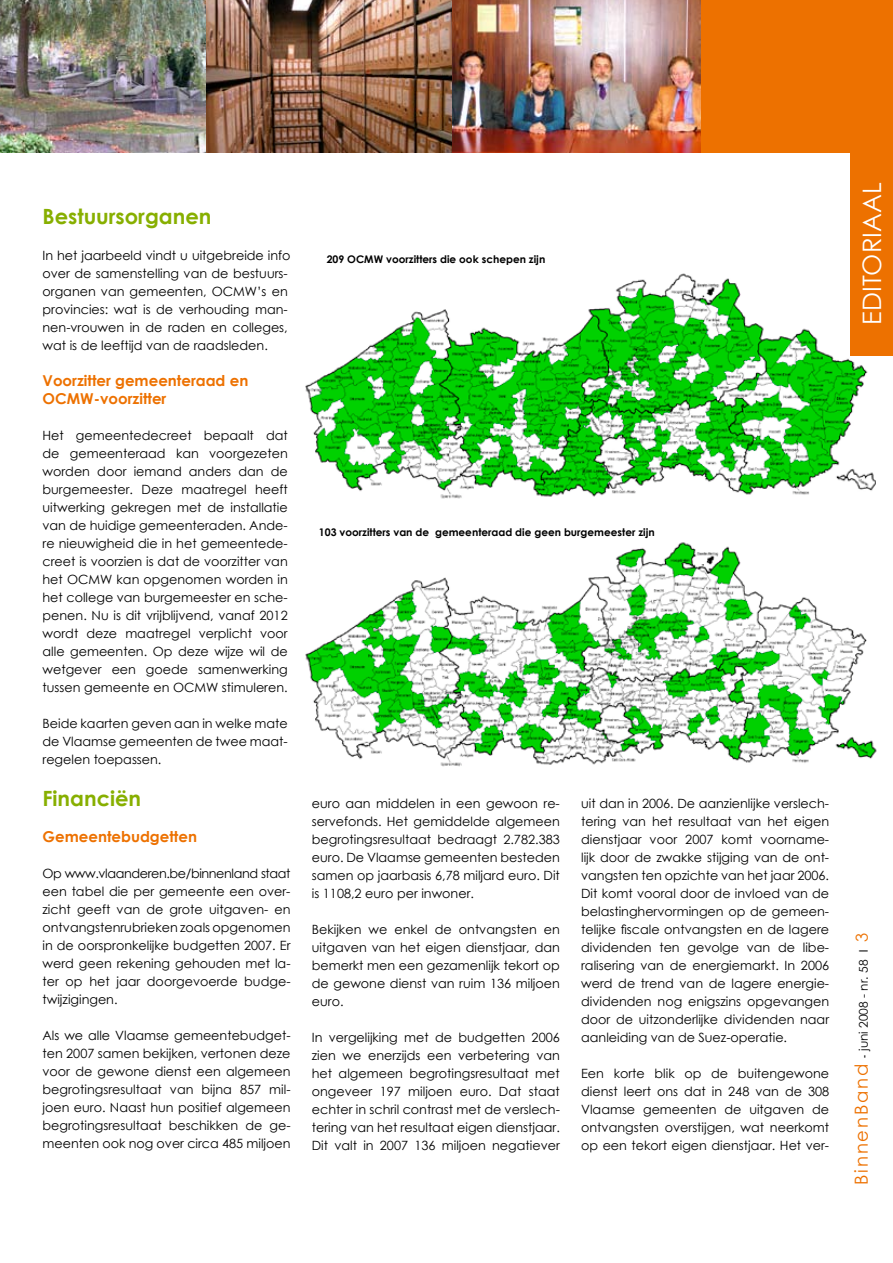
<style>
.page{position:relative;width:893px;height:1263px;background:#fff}
.page>*{position:absolute;margin:0;border:0;box-sizing:border-box;transform-origin:0 0}
.t1{font:25.5px "Century Gothic";color:#fff}
.t2{font:700 21px "Century Gothic";color:#87af00}
.t3{font:700 15px/18px "Century Gothic";color:#ed7100}
.t4{font:12.75px/18px "Century Gothic";color:#000;text-align:justify}
.t5{font:12px "Century Gothic";color:#000}
.t6{font:700 10.5px "Century Gothic";color:#000}
.s1{font-size:18px;color:#ed7100}
.s2{font-family:"Gill Sans";font-stretch:condensed;font-size:12.75px}
.s3{font-size:16.5px;color:#ed7100}
</style>
<div class="page">
<div style="left:699px;top:0;width:194px;height:153px;background:#ed7100"></div>
<img style="left:0;top:0;width:206px;height:153px">
<img style="left:206px;top:0;width:246px;height:153px">
<img style="left:452px;top:0;width:248px;height:153px">
<img style="left:305px;top:273px;width:571px;height:226px">
<img style="left:305px;top:542px;width:572px;height:225px">
<div style="left:850px;top:152px;width:43px;height:204px;background:#ed7100"></div>
<h2 class="t2" style="left:43px;top:201px;width:170px">Bestuursorganen</h2>
<p class="t4" style="left:43px;top:246px;width:250px;text-align:left">In het jaarbeeld vindt u uitgebreide info over de samenstelling van de bestuurs&shy;organen van gemeenten, OCMW’s en provincies: wat is de verhouding man&shy;nen-vrouwen in de raden en colleges, wat is de leeftijd van de raadsleden.</p>
<p class="t3" style="left:43px;top:371px;width:207px">Voorzitter gemeenteraad en<br>OCMW-voorzitter</p>
<p class="t4" style="left:43px;top:426px;width:247px">Het gemeentedecreet bepaalt dat de gemeenteraad kan voorgezeten worden door iemand anders dan de burgemeester. Deze maatregel heeft uitwerking gekregen met de installatie van de huidige gemeenteraden. Ande&shy;re nieuwigheid die in het gemeentede&shy;creet is voorzien is dat de voorzitter van het OCMW kan opgenomen worden in het college van burgemeester en sche&shy;penen. Nu is dit vrijblijvend, vanaf 2012 wordt deze maatregel verplicht voor alle gemeenten. Op deze wijze wil de wetgever een goede samenwerking tussen gemeente en OCMW stimuleren.</p>
<p class="t4" style="left:43px;top:714px;width:247px">Beide kaarten geven aan in welke mate de Vlaamse gemeenten de twee maat&shy;regelen toepassen.</p>
<h2 class="t2" style="left:43px;top:783px;width:100px">Financiën</h2>
<p class="t3" style="left:43px;top:827px;width:156px">Gemeentebudgetten</p>
<p class="t4" style="left:43px;top:864px;width:250px">Op www.vlaanderen.be/binnenland staat een tabel die per gemeente een over&shy;zicht geeft van de grote uitgaven- en ontvangstenrubrieken zoals opgenomen in de oorspronkelijke budgetten 2007. Er werd geen rekening gehouden met la&shy;ter op het jaar doorgevoerde budge&shy;twijzigingen.</p>
<p class="t4" style="left:43px;top:1026px;width:250px">Als we alle Vlaamse gemeentebudget&shy;ten 2007 samen bekijken, vertonen deze voor de gewone dienst een algemeen begrotingsresultaat van bijna 857 mil&shy;joen euro. Naast hun positief algemeen begrotingsresultaat beschikken de ge&shy;meenten ook nog over circa 485 miljoen</p>
<p class="t6" style="left:327px;top:251px;width:220px">209 OCMW voorzitters die ook schepen zijn</p>
<p class="t6" style="left:319px;top:524px;width:337px">103 voorzitters van de gemeenteraad die geen burgemeester zijn</p>
<p class="t4" style="left:312px;top:794px;width:250px">euro aan middelen in een gewoon re&shy;servefonds. Het gemiddelde algemeen begrotingsresultaat bedraagt 2.782.383 euro. De Vlaamse gemeenten besteden samen op jaarbasis 6,78 miljard euro. Dit is 1108,2 euro per inwoner.</p>
<p class="t4" style="left:312px;top:920px;width:250px">Bekijken we enkel de ontvangsten en uitgaven van het eigen dienstjaar, dan bemerkt men een gezamenlijk tekort op de gewone dienst van ruim 136 miljoen euro.</p>
<p class="t4" style="left:312px;top:1028px;width:250px">In vergelijking met de budgetten 2006 zien we enerzijds een verbetering van het algemeen begrotingsresultaat met ongeveer 197 miljoen euro. Dat staat echter in schril contrast met de verslech&shy;tering van het resultaat eigen dienstjaar.<br>Dit valt in 2007 136 miljoen negatiever</p>
<p class="t4" style="left:581px;top:794px;width:250px">uit dan in 2006. De aanzienlijke verslech&shy;tering van het resultaat van het eigen dienstjaar voor 2007 komt voorname&shy;lijk door de zwakke stijging van de ont&shy;vangsten ten opzichte van het jaar 2006.<br>Dit komt vooral door de invloed van de belastinghervormingen op de gemeen&shy;telijke fiscale ontvangsten en de lagere dividenden ten gevolge van de libe&shy;ralisering van de energiemarkt. In 2006 werd de trend van de lagere energie&shy;dividenden nog enigszins opgevangen door de uitzonderlijke dividenden naar aanleiding van de Suez-operatie.</p>
<p class="t4" style="left:581px;top:1064px;width:250px">Een korte blik op de buitengewone dienst leert ons dat in 248 van de 308<br>Vlaamse gemeenten de uitgaven de ontvangsten overstijgen, wat neerkomt op een tekort eigen dienstjaar. Het ver-</p>
<h1 class="t1" style="left:854px;top:325px;width:144px;rotate:-90deg">EDITORIAAL</h1>
<p class="t5" style="left:855px;top:1185px;width:254px;rotate:-90deg"><span class="s1">BinnenBand</span> <span class="s2">-</span> juni 2008 - nr. 58 <span class="s2">l</span> <span class="s3">3</span></p>
</div>
